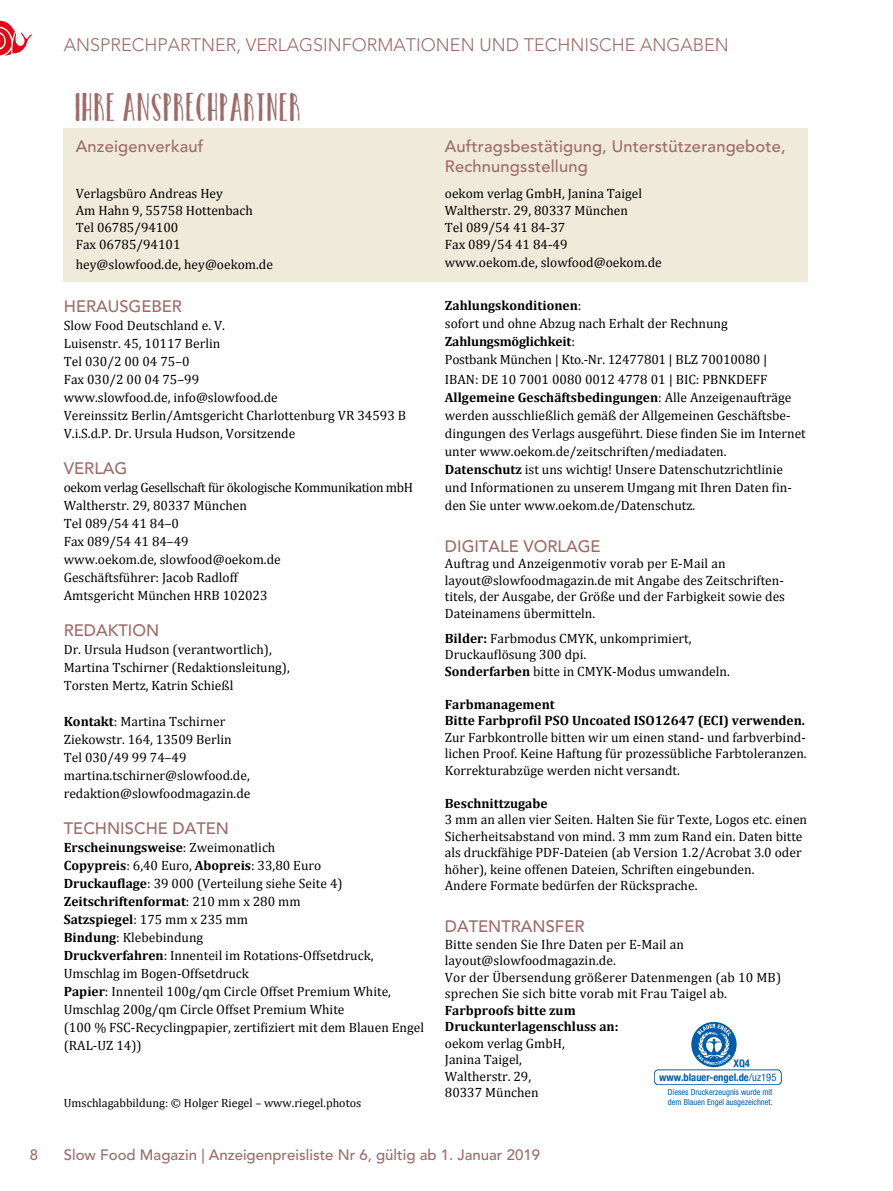
<style>
.page{position:relative;width:893px;height:1191px;background:#fff}
.page>*{position:absolute;margin:0;border:0;box-sizing:border-box;transform-origin:0 0}
.t1{font:37.5px "Catalina Avalon Sans";letter-spacing:-.01em;color:#9e6b68}
.t2{font:300 18px "Avenir LT Std";color:#9e6b68}
.t3{font:500 16.5px/19.8px "Avenir LT Std";letter-spacing:.01em;color:#9e6b68}
.t4{font:500 15px "Avenir LT Std";color:#9e6b68}
.t5{font:13.5px/18px "Cambria";color:#000}
.t6{font:700 13.5px/16.5px "Cambria";color:#000}
.t7{font:12px "Cambria";color:#000}
.t8{font:700 condensed 10.5px/13.8px "Helvetica Neue";color:#005da9}
.t9{font:condensed 8.4px/10.1px "Helvetica Neue";color:#005da9}
.s1{font-weight:700}
.s2{font-weight:400;font-stretch:normal}
.s3{font-weight:400}
</style>
<div class="page">
<svg style="left:0;top:21px;width:32px;height:35px"></svg>
<div style="left:64px;top:128px;width:744px;height:153px;background:#efeada"></div>
<svg style="left:691px;top:1022px;width:46px;height:45px"></svg>
<div style="left:654px;top:1069px;width:128px;height:16px;border:1px solid #005da9;border-radius:4px"></div>
<h2 class="t2" style="left:64px;top:34px;width:666px">ANSPRECHPARTNER, VERLAGSINFORMATIONEN UND TECHNISCHE ANGABEN</h2>
<h1 class="t1" style="left:74px;top:85px;width:229px">IHRE ANSPRECHPARTNER</h1>
<p class="t3" style="left:76px;top:137px;width:129px">Anzeigenverkauf</p>
<p class="t5" style="left:76px;top:184px;width:179px;line-height:17.2px">Verlagsbüro Andreas Hey<br>Am Hahn 9, 55758 Hottenbach<br>Tel 06785/94100<br>Fax 06785/94101</p>
<p class="t5" style="left:76px;top:255px;width:199px">hey@slowfood.de, hey@oekom.de</p>
<p class="t3" style="left:64px;top:297px;width:120px">HERAUSGEBER</p>
<p class="t5" style="left:64px;top:316px;width:344px">Slow Food Deutschland e. V.<br>Luisenstr. 45, 10117 Berlin<br>Tel 030/2 00 04 75–0<br>Fax 030/2 00 04 75–99<br>www.slowfood.de, info@slowfood.de<br>Vereinssitz Berlin/Amtsgericht Charlottenburg VR 34593 B V.i.S.d.P. Dr. Ursula Hudson, Vorsitzende</p>
<p class="t3" style="left:64px;top:459px;width:65px">VERLAG</p>
<p class="t5" style="left:64px;top:478px;width:351px">oekom verlag Gesellschaft für ökologische Kommunikation mbH<br>Waltherstr. 29, 80337 München<br>Tel 089/54 41 84–0<br>Fax 089/54 41 84–49<br>www.oekom.de, slowfood@oekom.de<br>Geschäftsführer: Jacob Radloff<br>Amtsgericht München HRB 102023</p>
<p class="t3" style="left:64px;top:621px;width:97px">REDAKTION</p>
<p class="t5" style="left:64px;top:640px;width:228px">Dr. Ursula Hudson (verantwortlich),<br>Martina Tschirner (Redaktionsleitung),<br>Torsten Mertz, Katrin Schießl</p>
<p class="t5" style="left:64px;top:712px;width:188px"><span class="s1">Kontakt</span>: Martina Tschirner<br>Ziekowstr. 164, 13509 Berlin<br>Tel 030/49 99 74–49 martina.tschirner@slowfood.de, redaktion@slowfoodmagazin.de</p>
<p class="t3" style="left:64px;top:819px;width:167px">TECHNISCHE DATEN</p>
<p class="t5" style="left:64px;top:838px;width:362px"><span class="s1">Erscheinungsweise</span>: Zweimonatlich<br><span class="s1">Copypreis</span>: 6,40 Euro, <span class="s1">Abopreis</span>: 33,80 Euro<br><span class="s1">Druckauflage</span>: 39 000 (Verteilung siehe Seite 4)<br><span class="s1">Zeitschriftenformat</span>: 210 mm x 280 mm<br><span class="s1">Satzspiegel</span>: 175 mm x 235 mm<br><span class="s1">Bindung</span>: Klebebindung<br><span class="s1">Druckverfahren</span>: Innenteil im Rotations-Offsetdruck, Umschlag im Bogen-Offsetdruck<br><span class="s1">Papier</span>: Innenteil 100g/qm Circle Offset Premium White, Umschlag 200g/qm Circle Offset Premium White<br>(100 % FSC-Recyclingpapier, zertifiziert mit dem Blauen Engel (RAL-UZ 14))</p>
<p class="t7" style="left:64px;top:1096px;width:299px">Umschlagabbildung: © Holger Riegel – www.riegel.photos</p>
<p class="t3" style="left:445px;top:137px;width:342px">Auftragsbestätigung, Unterstützerangebote,<br>Rechnungsstellung</p>
<p class="t5" style="left:445px;top:184px;width:218px;line-height:17.2px">oekom verlag GmbH, Janina Taigel<br>Waltherstr. 29, 80337 München<br>Tel 089/54 41 84-37<br>Fax 089/54 41 84-49 www.oekom.de, slowfood@oekom.de</p>
<p class="t5" style="left:445px;top:296px;width:324px"><span class="s1">Zahlungskonditionen</span>:<br>sofort und ohne Abzug nach Erhalt der Rechnung <span class="s1">Zahlungsmöglichkeit</span>:<br>Postbank München | Kto.-Nr. 12477801 | BLZ 70010080 |</p>
<p class="t5" style="left:445px;top:370px;width:362px">IBAN: DE 10 7001 0080 0012 4778 01 | BIC: PBNKDEFF <span class="s1">Allgemeine Geschäftsbedingungen</span>: Alle Anzeigenaufträge werden ausschließlich gemäß der Allgemeinen Geschäftsbe&shy;dingungen des Verlags ausgeführt. Diese finden Sie im Internet unter www.oekom.de/zeitschriften/mediadaten.<br><span class="s1">Datenschutz</span> ist uns wichtig! Unsere Datenschutzrichtlinie und Informationen zu unserem Umgang mit Ihren Daten fin&shy;den Sie unter www.oekom.de/Datenschutz.</p>
<p class="t3" style="left:445px;top:536px;width:157px">DIGITALE VORLAGE</p>
<p class="t5" style="left:445px;top:555px;width:342px;line-height:16.5px">Auftrag und Anzeigenmotiv vorab per E-Mail an layout@slowfoodmagazin.de mit Angabe des Zeitschriften&shy;titels, der Ausgabe, der Größe und der Farbigkeit sowie des Dateinamens übermitteln.</p>
<p class="t5" style="left:445px;top:630px;width:286px;line-height:16.5px"><span class="s1">Bilder:</span> Farbmodus CMYK, unkomprimiert,<br>Druckauflösung 300 dpi.<br><span class="s1">Sonderfarben</span> bitte in CMYK-Modus umwandeln.</p>
<p class="t6" style="left:445px;top:695px;width:362px">Farbmanagement<br>Bitte Farbprofil PSO Uncoated ISO12647 (ECI) verwenden.</p>
<p class="t5" style="left:445px;top:729px;width:363px;line-height:16.5px">Zur Farbkontrolle bitten wir um einen stand- und farbverbind&shy;lichen Proof. Keine Haftung für prozessübliche Farbtoleranzen.<br>Korrekturabzüge werden nicht versandt.</p>
<p class="t6" style="left:445px;top:794px;width:104px">Beschnittzugabe</p>
<p class="t5" style="left:445px;top:811px;width:364px;line-height:16.5px">3 mm an allen vier Seiten. Halten Sie für Texte, Logos etc. einen Sicherheitsabstand von mind. 3 mm zum Rand ein. Daten bitte als druckfähige PDF-Dateien (ab Version 1.2/Acrobat 3.0 oder höher), keine offenen Dateien, Schriften eingebunden.<br>Andere Formate bedürfen der Rücksprache.</p>
<p class="t3" style="left:445px;top:917px;width:141px">DATENTRANSFER</p>
<p class="t5" style="left:445px;top:936px;width:338px;line-height:16.5px">Bitte senden Sie Ihre Daten per E-Mail an layout@slowfoodmagazin.de.<br>Vor der Übersendung größerer Datenmengen (ab 10 MB) sprechen Sie sich bitte vorab mit Frau Taigel ab.</p>
<p class="t6" style="left:445px;top:1001px;width:175px">Farbproofs bitte zum<br>Druckunterlagenschluss an:</p>
<p class="t5" style="left:445px;top:1035px;width:121px;line-height:16.5px">oekom verlag GmbH,<br>Janina Taigel,<br>Waltherstr. 29,<br>80337 München</p>
<p class="t8" style="left:659px;top:1055px;width:119px;text-indent:74px">XQ4 www.blauer-engel.de<span class="s2">/</span><span class="s3">uz195</span></p>
<p class="t9" style="left:668px;top:1087px;width:106px">Dieses Druckerzeugnis wurde mit dem Blauen Engel ausgezeichnet.</p>
<p class="t4" style="left:30px;top:1146px;width:10px">8</p>
<p class="t4" style="left:64px;top:1146px;width:478px">Slow Food Magazin | Anzeigenpreisliste Nr 6, gültig ab 1. Januar 2019</p>
</div>
